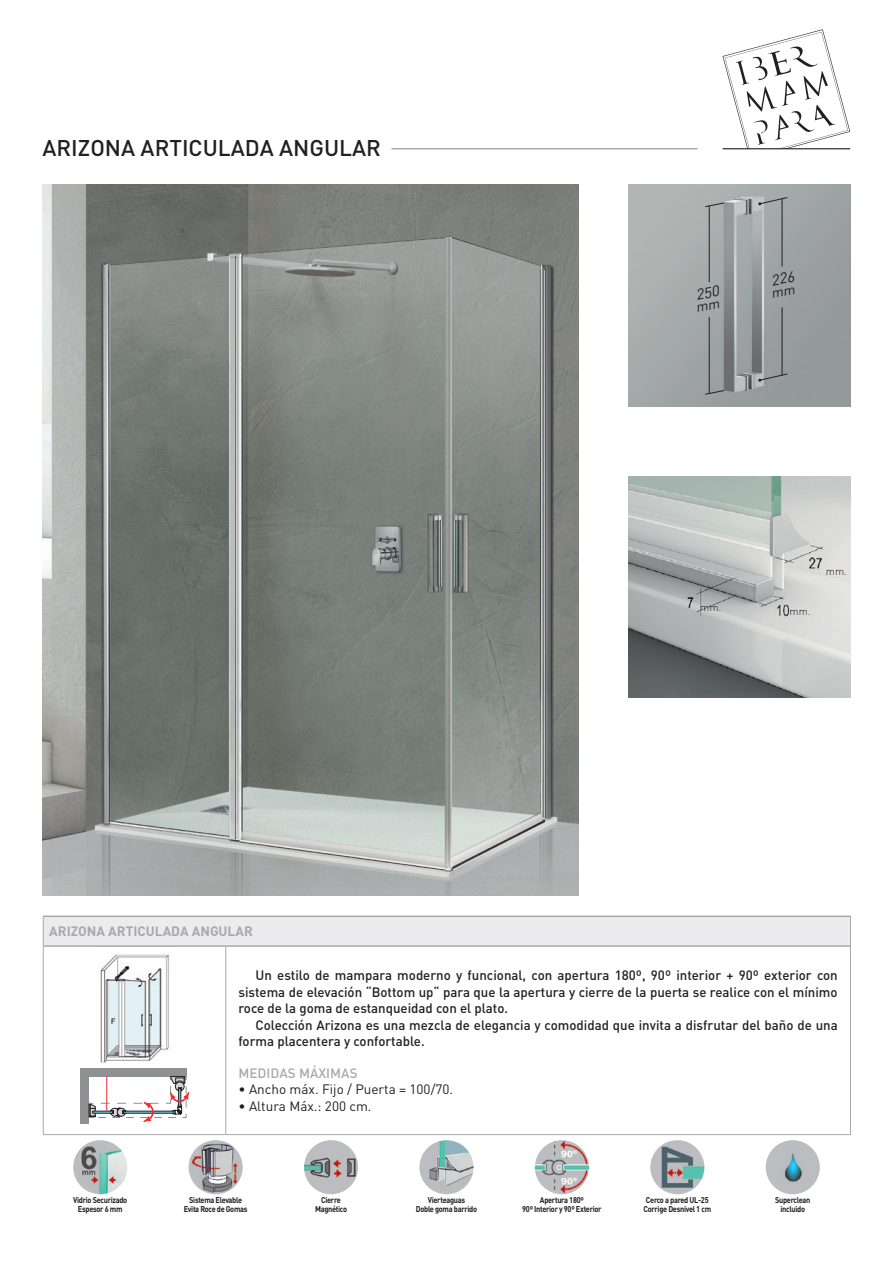
<style>
.page{position:relative;width:893px;height:1263px;background:#fff}
.page>*{position:absolute;margin:0;border:0;box-sizing:border-box;transform-origin:0 0}
.t1{font:500 22.5px "DIN Pro";color:#231f20}
.t2{font:500 13.5px/16.5px "DIN Pro";color:#231f20;text-align:justify}
.t3{font:13.5px "DIN Pro";color:#231f20}
.t4{font:700 13.5px "DIN Pro";color:#a8a9ad}
.t5{font:500 13.5px "DIN Pro";color:#a8a9ad}
.t6{font:300 10.5px "DIN";color:#231f20}
.t7{font:700 8.4px/9px "DIN Pro";letter-spacing:-.04em;color:#231f20;text-align:center;scale:.89 1}
</style>
<div class="page">
<svg style="left:722px;top:29px;width:128px;height:120px"></svg>
<svg style="left:43px;top:1135px;width:807px;height:60px"></svg>
<img style="left:73px;top:1140px;width:54px;height:54px;border-radius:27px">
<img style="left:189px;top:1140px;width:54px;height:54px;border-radius:27px">
<img style="left:304px;top:1140px;width:54px;height:54px;border-radius:27px">
<img style="left:419px;top:1140px;width:55px;height:54px;border-radius:27px">
<img style="left:535px;top:1140px;width:54px;height:54px;border-radius:27px">
<img style="left:650px;top:1140px;width:54px;height:54px;border-radius:27px">
<img style="left:766px;top:1140px;width:54px;height:54px;border-radius:27px">
<img style="left:43px;top:185px;width:536px;height:710px">
<hr style="left:392px;top:148px;width:305px;height:1px;background:#a8a9ad">
<img style="left:629px;top:477px;width:221px;height:221px">
<div style="left:43px;top:916px;width:807px;height:30px;background:#ececee"></div>
<svg style="left:43px;top:917px;width:1px;height:29px"></svg>
<hr style="left:43px;top:915px;width:183px;height:2px;background:#a8a9ad">
<hr style="left:226px;top:915px;width:625px;height:2px;background:#a8a9ad">
<svg style="left:850px;top:917px;width:1px;height:29px"></svg>
<hr style="left:43px;top:946px;width:1px;height:188px;background:#a8a9ad">
<hr style="left:44px;top:945px;width:182px;height:2px;background:#a8a9ad">
<hr style="left:43px;top:1134px;width:183px;height:1px;background:#a8a9ad">
<hr style="left:225px;top:947px;width:1px;height:187px;background:#a8a9ad">
<hr style="left:226px;top:945px;width:624px;height:2px;background:#a8a9ad">
<hr style="left:850px;top:946px;width:1px;height:188px;background:#a8a9ad">
<hr style="left:226px;top:1134px;width:625px;height:1px;background:#a8a9ad">
<img style="left:100px;top:954px;width:70px;height:109px">
<div style="left:80px;top:1068px;width:106px;height:8px;background:#8e9091"></div>
<div style="left:80px;top:1074px;width:9px;height:50px;background:#8e9091"></div>
<svg style="left:88px;top:1076px;width:102px;height:46px"></svg>
<hr style="left:106px;top:1077px;width:1px;height:34px;background:#ed2f2d">
<img style="left:629px;top:185px;width:221px;height:222px">
<svg style="left:705px;top:390px;width:20px;height:5px"></svg>
<svg style="left:758px;top:373px;width:30px;height:9px"></svg>
<svg style="left:758px;top:197px;width:30px;height:8px"></svg>
<svg style="left:705px;top:202px;width:20px;height:5px"></svg>
<hr style="left:709px;top:317px;width:1px;height:76px;background:#231f20">
<hr style="left:782px;top:308px;width:1px;height:67px;background:#231f20">
<hr style="left:709px;top:206px;width:1px;height:76px;background:#231f20">
<hr style="left:782px;top:199px;width:1px;height:67px;background:#231f20">
<svg style="left:698px;top:285px;width:21px;height:27px"></svg>
<svg style="left:773px;top:270px;width:21px;height:28px"></svg>
<h1 class="t1" style="left:43px;top:133px;width:340px">ARIZONA ARTICULADA ANGULAR</h1>
<p class="t6" style="left:700px;top:600px;width:23px">mm.</p>
<p class="t6" style="left:789px;top:605px;width:23px">mm.</p>
<p class="t6" style="left:826px;top:564px;width:23px">mm.</p>
<p class="t4" style="left:49px;top:922px;width:205px">ARIZONA ARTICULADA ANGULAR</p>
<p class="t2" style="left:238px;top:966px;width:601px;text-indent:17px">Un estilo de mampara moderno y funcional, con apertura 180º, 90º interior + 90º exterior con sistema de elevación “Bottom up“ para que la apertura y cierre de la puerta se realice con el mínimo roce de la goma de estanqueidad con el plato.</p>
<p class="t2" style="left:238px;top:1016px;width:601px;text-indent:17px">Colección Arizona es una mezcla de elegancia y comodidad que invita a disfrutar del baño de una forma placentera y confortable.</p>
<p class="t5" style="left:238px;top:1064px;width:121px">MEDIDAS MÁXIMAS</p>
<p class="t3" style="left:238px;top:1080px;width:216px">• Ancho máx. Fijo / Puerta = 100/70.</p>
<p class="t3" style="left:238px;top:1097px;width:135px">• Altura Máx.: 200 cm.</p>
<p class="t7" style="left:73px;top:1195px;width:62px">Vidrio Securizado<br>Espesor 6 mm</p>
<p class="t7" style="left:184px;top:1195px;width:73px">Sistema Elevable<br>Evita Roce de Gomas</p>
<p class="t7" style="left:315px;top:1195px;width:37px">Cierre<br>Magnético</p>
<p class="t7" style="left:416px;top:1195px;width:70px">Vierteaguas<br>Doble goma barrido</p>
<p class="t7" style="left:522px;top:1195px;width:91px">Apertura 180º<br>90º Interior y 90º Exterior</p>
<p class="t7" style="left:643px;top:1195px;width:77px;text-align:left">Cerco a pared UL-25<br>Corrige Desnivel 1 cm</p>
<p class="t7" style="left:775px;top:1195px;width:41px">Superclean incluido</p>
</div>
